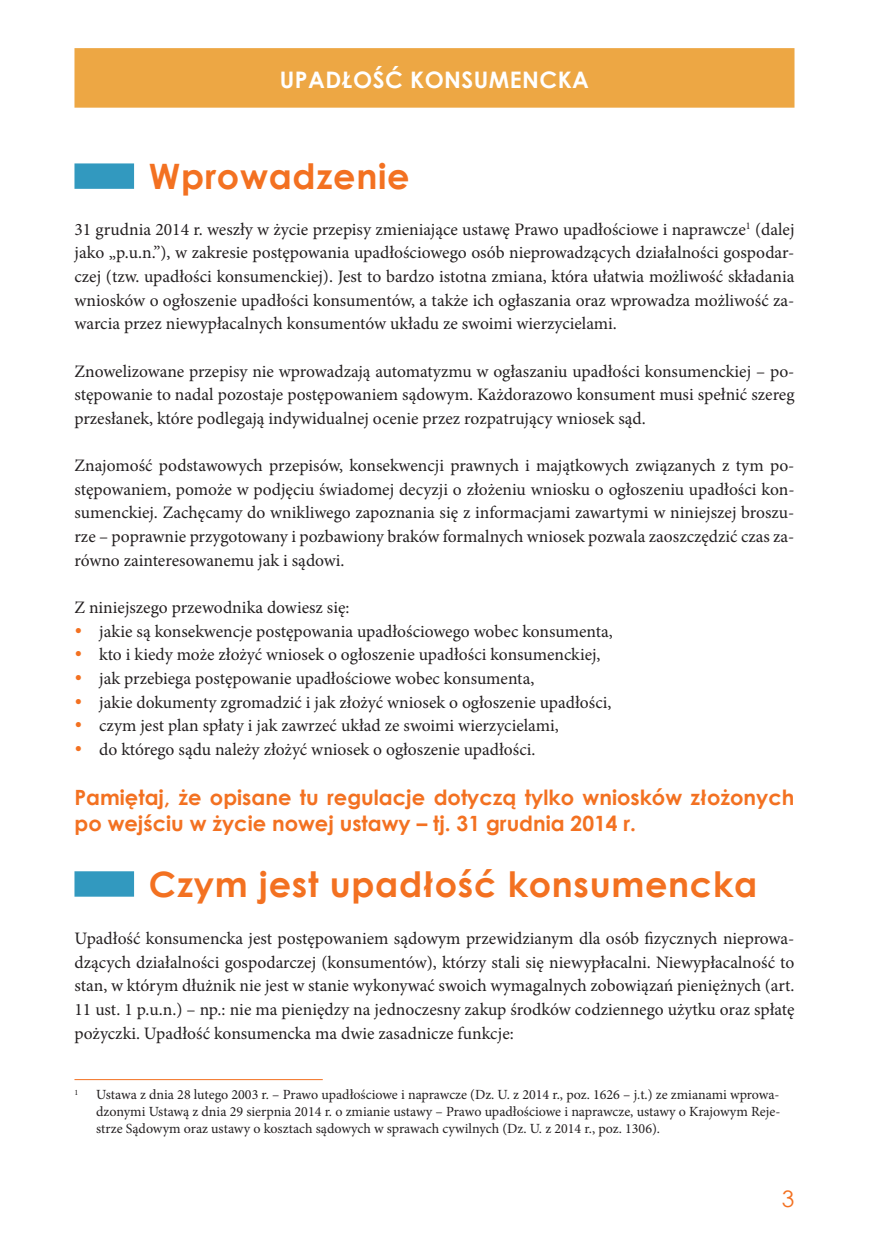
<style>
.page{position:relative;width:869px;height:1241px;background:#fff}
.page>*{position:absolute;margin:0;border:0;box-sizing:border-box;transform-origin:0 0}
.t1{font:700 35px "Century Gothic";letter-spacing:.02em;color:#f37121}
.t2{font:700 22.75px "Century Gothic";letter-spacing:.02em;color:#fff}
.t3{font:22.75px "Century Gothic";color:#f37121}
.t4{font:700 21px/26.2px "Century Gothic";color:#f37121}
.t5{font:17.5px/23.6px "Minion Pro";color:#231f20;text-align:justify}
.t6{font:14px/16.8px "Minion Pro";color:#231f20;text-align:justify}
.t7{font:8.05px "Minion Pro";color:#231f20}
</style>
<div class="page">
<div style="left:74px;top:48px;width:720px;height:60px;background:#eda744"></div>
<div style="left:74px;top:163px;width:60px;height:26px;background:#3299bf"></div>
<div style="left:74px;top:871px;width:60px;height:25px;background:#3299bf"></div>
<hr style="left:74px;top:1078px;width:248px;height:1px;background:#f37121">
<h2 class="t2" style="left:280px;top:62px;width:310px">UPADŁOŚĆ KONSUMENCKA</h2>
<h1 class="t1" style="left:149px;top:149px;width:262px">Wprowadzenie</h1>
<p class="t5" style="left:74px;top:217px;width:721px">31 grudnia 2014 r. weszły w życie przepisy zmieniające ustawę Prawo upadłościowe i naprawcze<sup>1</sup> (dalej jako „p.u.n.”), w zakresie postępowania upadłościowego osób nieprowadzących działalności gospodar&shy;czej (tzw. upadłości konsumenckiej). Jest to bardzo istotna zmiana, która ułatwia możliwość składania wniosków o ogłoszenie upadłości konsumentów, a także ich ogłaszania oraz wprowadza możliwość za&shy;warcia przez niewypłacalnych konsumentów układu ze swoimi wierzycielami.</p>
<p class="t5" style="left:74px;top:359px;width:721px">Znowelizowane przepisy nie wprowadzają automatyzmu w ogłaszaniu upadłości konsumenckiej – po&shy;stępowanie to nadal pozostaje postępowaniem sądowym. Każdorazowo konsument musi spełnić szereg przesłanek, które podlegają indywidualnej ocenie przez rozpatrujący wniosek sąd.</p>
<p class="t5" style="left:74px;top:454px;width:721px">Znajomość podstawowych przepisów, konsekwencji prawnych i majątkowych związanych z tym po&shy;stępowaniem, pomoże w podjęciu świadomej decyzji o złożeniu wniosku o ogłoszeniu upadłości kon&shy;sumenckiej. Zachęcamy do wnikliwego zapoznania się z informacjami zawartymi w niniejszej broszu&shy;rze – poprawnie przygotowany i pozbawiony braków formalnych wniosek pozwala zaoszczędzić czas za&shy;równo zainteresowanemu jak i sądowi.</p>
<p class="t5" style="left:99px;top:595px;width:515px;text-align:left;text-indent:-25px">Z niniejszego przewodnika dowiesz się:<br>jakie są konsekwencje postępowania upadłościowego wobec konsumenta, kto i kiedy może złożyć wniosek o ogłoszenie upadłości konsumenckiej, jak przebiega postępowanie upadłościowe wobec konsumenta,<br>jakie dokumenty zgromadzić i jak złożyć wniosek o ogłoszenie upadłości, czym jest plan spłaty i jak zawrzeć układ ze swoimi wierzycielami,<br>do którego sądu należy złożyć wniosek o ogłoszenie upadłości.</p>
<p class="t4" style="left:74px;top:783px;width:721px">Pamiętaj, że opisane tu regulacje dotyczą tylko wniosków złożonych po wejściu w życie nowej ustawy – tj. 31 grudnia 2014 r.</p>
<h1 class="t1" style="left:149px;top:857px;width:609px">Czym jest upadłość konsumencka</h1>
<p class="t5" style="left:74px;top:926px;width:721px">Upadłość konsumencka jest postępowaniem sądowym przewidzianym dla osób fizycznych nieprowa&shy;dzących działalności gospodarczej (konsumentów), którzy stali się niewypłacalni. Niewypłacalność to stan, w którym dłużnik nie jest w stanie wykonywać swoich wymagalnych zobowiązań pieniężnych (art.<br>11 ust. 1 p.u.n.) – np.: nie ma pieniędzy na jednoczesny zakup środków codziennego użytku oraz spłatę pożyczki. Upadłość konsumencka ma dwie zasadnicze funkcje:</p>
<p class="t7" style="left:74px;top:1086px;width:5px">1</p>
<p class="t6" style="left:96px;top:1086px;width:685px">Ustawa z dnia 28 lutego 2003 r. – Prawo upadłościowe i naprawcze (Dz. U. z 2014 r., poz. 1626 – j.t.) ze zmianami wprowa&shy;dzonymi Ustawą z dnia 29 sierpnia 2014 r. o zmianie ustawy – Prawo upadłościowe i naprawcze, ustawy o Krajowym Reje&shy;strze Sądowym oraz ustawy o kosztach sądowych w sprawach cywilnych (Dz. U. z 2014 r., poz. 1306).</p>
<h2 class="t3" style="left:781px;top:1182px;width:14px">3</h2>
</div>
